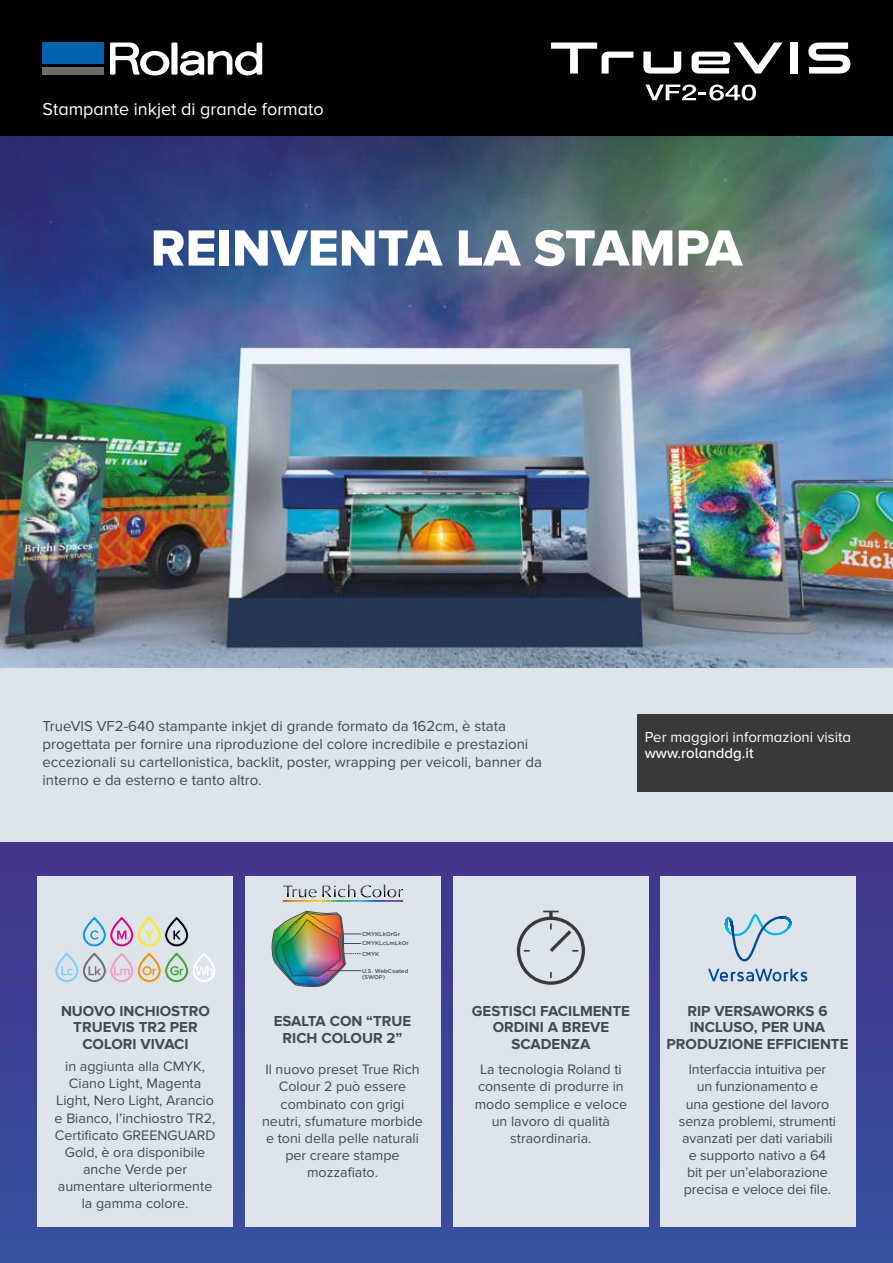
<style>
.page{position:relative;width:893px;height:1263px;background:#fff}
.page>*{position:absolute;margin:0;border:0;box-sizing:border-box;transform-origin:0 0}
.t1{font:52.65px "Proxima Nova A Extrabld";color:#fff}
.t2{font:18px "Proxima Nova A";color:#fff}
.t3{font:15px/18px "Proxima Nova";color:#404b4e}
.t4{font:700 15px/16.5px "Proxima Nova";color:#404b4e;text-align:center}
.t5{font:15px "Proxima Nova A";color:#fff}
.t6{font:500 15px "Proxima Nova A";color:#fff}
.t7{font:14.25px/17.1px "Proxima Nova";color:#404b4e;text-align:center}
.t8{font:500 5.55px/6px "Gotham";letter-spacing:.01em;color:#404b4e}
</style>
<div class="page">
<div style="left:0;top:668px;width:893px;height:174px;background:#dde4ec"></div>
<div style="left:0;top:0;width:893px;height:138px;background:#000"></div>
<div style="left:171px;top:43px;width:7px;height:32px;background:#fff"></div>
<svg style="left:180px;top:43px;width:82px;height:33px"></svg>
<svg style="left:110px;top:43px;width:59px;height:32px"></svg>
<div style="left:43px;top:67px;width:61px;height:8px;background:#6b6d67"></div>
<div style="left:43px;top:43px;width:61px;height:21px;background:#0063af"></div>
<img style="left:0;top:843px;width:893px;height:420px">
<div style="left:38px;top:876px;width:195px;height:351px;background:#dde4ec"></div>
<div style="left:245px;top:876px;width:195px;height:351px;background:#dde4ec"></div>
<div style="left:453px;top:876px;width:196px;height:351px;background:#dde4ec"></div>
<div style="left:660px;top:876px;width:195px;height:351px;background:#dde4ec"></div>
<img style="left:0;top:136px;width:893px;height:532px">
<div style="left:638px;top:714px;width:255px;height:77px;background:#393938"></div>
<div style="left:790px;top:43px;width:8px;height:31px;background:#fff"></div>
<svg style="left:643px;top:52px;width:38px;height:22px"></svg>
<svg style="left:551px;top:43px;width:82px;height:31px"></svg>
<svg style="left:692px;top:43px;width:91px;height:31px"></svg>
<svg style="left:808px;top:43px;width:42px;height:31px"></svg>
<svg style="left:645px;top:85px;width:111px;height:16px"></svg>
<img style="left:283px;top:900px;width:120px;height:2px">
<svg style="left:283px;top:884px;width:120px;height:14px"></svg>
<img style="left:271px;top:910px;width:90px;height:77px">
<hr style="left:327px;top:970px;width:34px;height:1px;background:#404b4e">
<svg style="left:708px;top:969px;width:99px;height:12px"></svg>
<svg style="left:724px;top:914px;width:68px;height:47px"></svg>
<svg style="left:517px;top:911px;width:68px;height:74px"></svg>
<svg style="left:55px;top:916px;width:161px;height:67px"></svg>
<p class="t2" style="left:43px;top:102px;width:283px">Stampante inkjet di grande formato</p>
<h1 class="t1" style="left:151px;top:226px;width:593px">REINVENTA LA STAMPA</h1>
<p class="t3" style="left:43px;top:718px;width:501px">TrueVIS VF2-640 stampante inkjet di grande formato da 162cm, è stata progettata per fornire una riproduzione del colore incredibile e prestazioni eccezionali su cartellonistica, backlit, poster, wrapping per veicoli, banner da interno e da esterno e tanto altro.</p>
<p class="t8" style="left:362px;top:931px;width:39px">CMYKLkOrGr</p>
<p class="t8" style="left:362px;top:951px;width:19px">CMYK</p>
<p class="t8" style="left:362px;top:941px;width:48px">CMYKLcLmLkOr</p>
<p class="t8" style="left:362px;top:968px;width:48px">U.S. WebCoated (SWOP)</p>
<p class="t5" style="left:645px;top:731px;width:208px">Per maggiori informazioni visita</p>
<p class="t6" style="left:645px;top:747px;width:110px">www.rolanddg.it</p>
<p class="t4" style="left:61px;top:1003px;width:150px">NUOVO INCHIOSTRO<br>TRUEVIS TR2 PER<br>COLORI VIVACI</p>
<p class="t4" style="left:274px;top:1013px;width:139px">ESALTA CON “TRUE<br>RICH COLOUR 2”</p>
<p class="t4" style="left:472px;top:1003px;width:160px">GESTISCI FACILMENTE<br>ORDINI A BREVE<br>SCADENZA</p>
<p class="t4" style="left:667px;top:1003px;width:183px">RIP VERSAWORKS 6<br>INCLUSO, PER UNA<br>PRODUZIONE EFFICIENTE</p>
<p class="t7" style="left:55px;top:1059px;width:162px">in aggiunta alla CMYK,<br>Ciano Light, Magenta<br>Light, Nero Light, Arancio e Bianco, l’inchiostro TR2,<br>Certificato GREENGUARD<br>Gold, è ora disponibile anche Verde per aumentare ulteriormente la gamma colore.</p>
<p class="t7" style="left:679px;top:1062px;width:159px">Interfaccia intuitiva per<br>un funzionamento e<br>una gestione del lavoro senza problemi, strumenti avanzati per dati variabili e supporto nativo a 64<br>bit per un’elaborazione precisa e veloce dei file.</p>
<p class="t7" style="left:262px;top:1062px;width:162px">Il nuovo preset True Rich<br>Colour 2 può essere combinato con grigi neutri, sfumature morbide e toni della pelle naturali per creare stampe mozzafiato.</p>
<p class="t7" style="left:475px;top:1062px;width:154px">La tecnologia Roland ti consente di produrre in modo semplice e veloce un lavoro di qualità straordinaria.</p>
</div>
